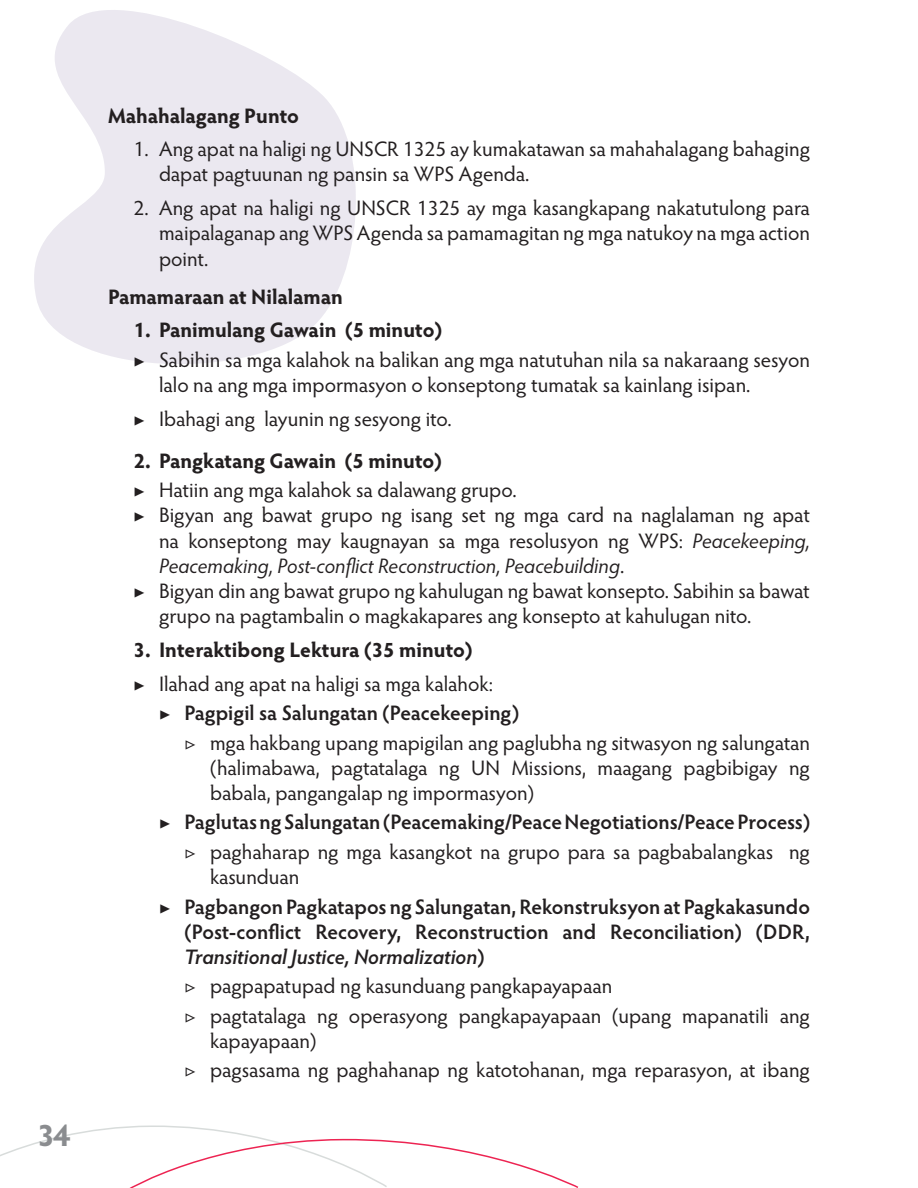
<style>
.page{position:relative;width:918px;height:1188px;background:#fff}
.page>*{position:absolute;margin:0;border:0;box-sizing:border-box;transform-origin:0 0}
.t1{font:700 31.5px "Hypatia Sans Pro";color:#8a8c8f}
.NumberedIndent{font:21px/25.2px "Hypatia Sans Pro";color:#231f20}
.t2{font:600 21px/25.2px "Hypatia Sans Pro";letter-spacing:-.005em;color:#231f20;text-align:justify}
.NomberdIndentBOLD{font:700 21px "Hypatia Sans Pro";letter-spacing:-.005em;color:#231f20}
.Body_Text_BOLD{font:700 21px "Hypatia Sans Pro";letter-spacing:-.005em;color:#231f20}
.s1{font-style:italic}
.s2{font-weight:400}
</style>
<div class="page">
<svg style="left:34px;top:10px;width:322px;height:354px;fill:#ebe8f0"></svg>
<svg style="left:0;top:1125px;width:579px;height:63px"></svg>
<h1 class="t1" style="left:38px;top:1112px;width:34px">34</h1>
<p class="Body_Text_BOLD" style="left:108px;top:100px;width:193px">Mahahalagang Punto</p>
<p class="NumberedIndent" style="left:159px;top:136px;width:653px;text-indent:-26px">1. Ang apat na haligi ng UNSCR 1325 ay kumakatawan sa mahahalagang bahaging dapat pagtuunan ng pansin sa WPS Agenda.</p>
<p class="NumberedIndent" style="left:159px;top:195px;width:653px;text-align:justify;text-indent:-26px">2. Ang apat na haligi ng UNSCR 1325 ay mga kasangkapang nakatutulong para maipalaganap ang WPS Agenda sa pamamagitan ng mga natukoy na mga action point.</p>
<p class="Body_Text_BOLD" style="left:108px;top:281px;width:236px">Pamamaraan at Nilalaman</p>
<p class="NomberdIndentBOLD" style="left:134px;top:315px;width:310px">1. Panimulang Gawain (5 minuto)</p>
<p class="NumberedIndent" style="left:159px;top:346px;width:652px;text-indent:-26px">▶ Sabihin sa mga kalahok na balikan ang mga natutuhan nila sa nakaraang sesyon lalo na ang mga impormasyon o konseptong tumatak sa kainlang isipan.</p>
<p class="NumberedIndent" style="left:134px;top:405px;width:320px">▶ Ibahagi ang layunin ng sesyong ito.</p>
<p class="NomberdIndentBOLD" style="left:134px;top:446px;width:310px">2. Pangkatang Gawain (5 minuto)</p>
<p class="NumberedIndent" style="left:134px;top:477px;width:385px">▶ Hatiin ang mga kalahok sa dalawang grupo.</p>
<p class="NumberedIndent" style="left:159px;top:502px;width:652px;text-align:justify;text-indent:-26px">▶ Bigyan ang bawat grupo ng isang set ng mga card na naglalaman ng apat na konseptong may kaugnayan sa mga resolusyon ng WPS: <span class="s1">Peacekeeping, Peacemaking, Post-conflict Reconstruction, Peacebuilding</span>.</p>
<p class="NumberedIndent" style="left:159px;top:578px;width:652px;text-indent:-26px">▶ Bigyan din ang bawat grupo ng kahulugan ng bawat konsepto. Sabihin sa bawat grupo na pagtambalin o magkakapares ang konsepto at kahulugan nito.</p>
<p class="NomberdIndentBOLD" style="left:134px;top:635px;width:340px">3. Interaktibong Lektura (35 minuto)</p>
<p class="NumberedIndent" style="left:134px;top:670px;width:361px">▶ Ilahad ang apat na haligi sa mga kalahok:</p>
<p class="t2" style="left:159px;top:699px;width:362px"><span class="s2">▶</span> Pagpigil sa Salungatan (Peacekeeping)</p>
<p class="NumberedIndent" style="left:210px;top:729px;width:601px;text-align:justify;text-indent:-26px">▷ mga hakbang upang mapigilan ang paglubha ng sitwasyon ng salungatan (halimabawa, pagtatalaga ng UN Missions, maagang pagbibigay ng babala, pangangalap ng impormasyon)</p>
<p class="t2" style="left:159px;top:809px;width:653px"><span class="s2">▶</span> Paglutas ng Salungatan (Peacemaking/Peace Negotiations/Peace Process)</p>
<p class="NumberedIndent" style="left:210px;top:838px;width:601px;text-indent:-26px">▷ paghaharap ng mga kasangkot na grupo para sa pagbabalangkas ng kasunduan</p>
<p class="t2" style="left:185px;top:893px;width:627px;text-indent:-26px"><span class="s2">▶</span> Pagbangon Pagkatapos ng Salungatan, Rekonstruksyon at Pagkakasundo (Post-conflict Recovery, Reconstruction and Reconciliation) (DDR, <span class="s1">Transitional Justice, Normalization</span>)</p>
<p class="NumberedIndent" style="left:185px;top:973px;width:429px">▷ pagpapatupad ng kasunduang pangkapayapaan</p>
<p class="NumberedIndent" style="left:210px;top:1002px;width:601px;text-indent:-26px">▷ pagtatalaga ng operasyong pangkapayapaan (upang mapanatili ang kapayapaan)</p>
<p class="NumberedIndent" style="left:185px;top:1057px;width:627px">▷ pagsasama ng paghahanap ng katotohanan, mga reparasyon, at ibang</p>
</div>
